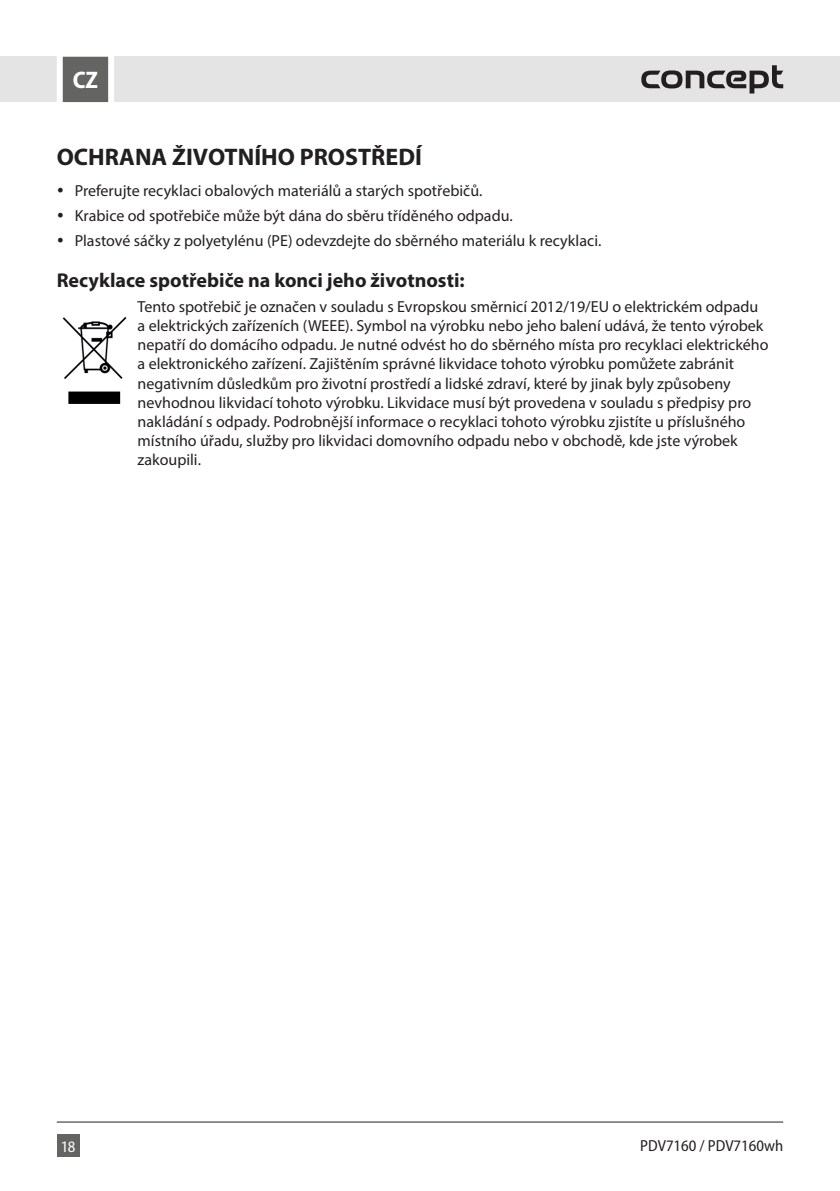
<style>
.page{position:relative;width:840px;height:1191px;background:#fff}
.page>*{position:absolute;margin:0;border:0;box-sizing:border-box;transform-origin:0 0}
.t1{font:700 24px "Myriad Pro";color:#231f20}
.t2{font:700 semi-condensed 24px "Myriad Pro";color:#fff}
.t3{font:700 20px "Myriad Pro";color:#231f20}
.t4{font:16px/19.2px "Myriad Pro";color:#231f20}
.t5{font:semi-condensed 16px "Myriad Pro";color:#231f20}
.t6{font:semi-condensed 16px "Myriad Pro";color:#fff}
</style>
<div class="page">
<div style="left:0;top:57px;width:839px;height:45px;background:#e4e4e4"></div>
<div style="left:57px;top:1134px;width:22px;height:23px;background:#646463"></div>
<svg style="left:54px;top:56px;width:63px;height:47px;background:#909090"></svg>
<hr style="left:57px;top:1121px;width:725px;height:1px;background:#231f20">
<svg style="left:641px;top:65px;width:141px;height:28px"></svg>
<img style="left:62px;top:317px;width:65px;height:87px">
<h1 class="t2" style="left:73px;top:65px;width:27px">CZ</h1>
<h1 class="t1" style="left:57px;top:142px;width:366px">OCHRANA ŽIVOTNÍHO PROSTŘEDÍ</h1>
<p class="t4" style="left:75px;top:178px;width:528px;line-height:24.8px">Preferujte recyklaci obalových materiálů a starých spotřebičů.<br>Krabice od spotřebiče může být dána do sběru tříděného odpadu.<br>Plastové sáčky z polyetylénu (PE) odevzdejte do sběrného materiálu k recyklaci.</p>
<p class="t3" style="left:57px;top:267px;width:409px">Recyklace spotřebiče na konci jeho životnosti:</p>
<p class="t4" style="left:137px;top:296px;width:632px">Tento spotřebič je označen v souladu s Evropskou směrnicí 2012/19/EU o elektrickém odpadu a elektrických zařízeních (WEEE). Symbol na výrobku nebo jeho balení udává, že tento výrobek nepatří do domácího odpadu. Je nutné odvést ho do sběrného místa pro recyklaci elektrického a elektronického zařízení. Zajištěním správné likvidace tohoto výrobku pomůžete zabránit negativním důsledkům pro životní prostředí a lidské zdraví, které by jinak byly způsobeny nevhodnou likvidací tohoto výrobku. Likvidace musí být provedena v souladu s předpisy pro nakládání s odpady. Podrobnější informace o recyklaci tohoto výrobku zjistíte u příslušného místního úřadu, služby pro likvidaci domovního odpadu nebo v obchodě, kde jste výrobek zakoupili.</p>
<p class="t6" style="left:61px;top:1136px;width:16px">18</p>
<p class="t5" style="left:640px;top:1135px;width:144px">PDV7160 / PDV7160wh</p>
</div>
